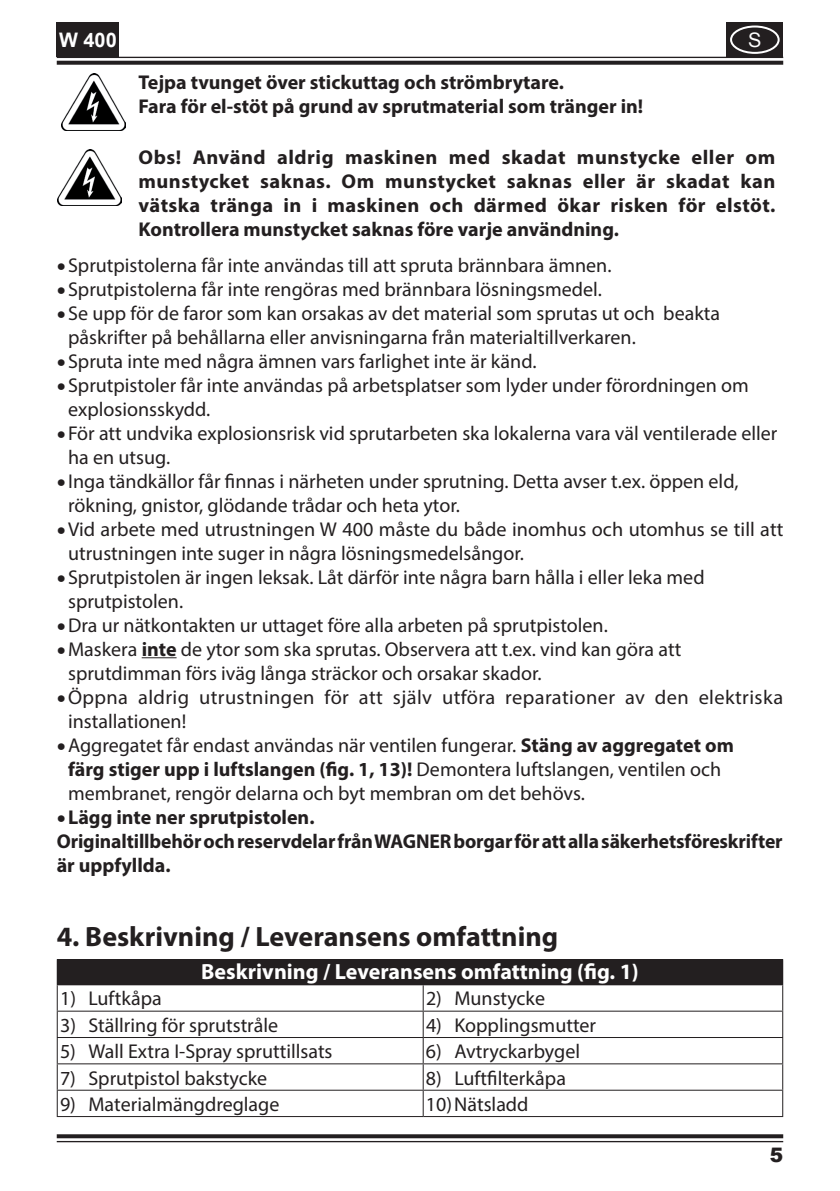
<style>
.page{position:relative;width:840px;height:1191px;background:#fff}
.page>*{position:absolute;margin:0;border:0;box-sizing:border-box;transform-origin:0 0}
.t1{font:700 28px "Myriad Pro";color:#231f20}
.t2{font:700 22px "Myriad Pro";color:#fff}
.t3{font:20px/24px "Myriad Pro";color:#231f20}
.t4{font:700 20px/24px "Myriad Pro";color:#231f20}
.t5{font:20px/24px "Myriad Pro";letter-spacing:.02em;color:#231f20}
.t6{font:700 20px "Arial";color:#fff}
.t7{font:20px "Arial";color:#fff}
.t8{font:900 20px "Arial";color:#231f20}
.s1{font-size:32px}
.s2{font-weight:700}
.s3{font-weight:400;font-size:32px}
</style>
<div class="page">
<div style="left:726px;top:23px;width:56px;height:34px;background:#231f20"></div>
<div style="left:729px;top:26px;width:50px;height:28px;border:2px solid #fff;border-radius:50%"></div>
<hr style="left:57px;top:57px;width:725px;height:1px;background:#231f20">
<svg style="left:57px;top:61px;width:725px;height:4px;background:#322e2f"></svg>
<svg style="left:57px;top:1134px;width:725px;height:4px;background:#322e2f"></svg>
<hr style="left:57px;top:1141px;width:725px;height:1px;background:#231f20">
<div style="left:57px;top:23px;width:62px;height:34px;background:#231f20"></div>
<hr style="left:142px;top:657px;width:34px;height:1px;background:#231f20">
<img style="left:62px;top:74px;width:63px;height:56px">
<img style="left:58px;top:149px;width:63px;height:57px">
<div style="left:57px;top:959px;width:725px;height:25px;background:#231f20"></div>
<hr style="left:57px;top:984px;width:366px;height:1px;background:#231f20">
<hr style="left:423px;top:984px;width:359px;height:1px;background:#231f20">
<hr style="left:57px;top:1010px;width:366px;height:1px;background:#231f20">
<hr style="left:423px;top:1010px;width:359px;height:1px;background:#231f20">
<hr style="left:57px;top:1037px;width:366px;height:1px;background:#231f20">
<hr style="left:423px;top:1037px;width:359px;height:1px;background:#231f20">
<hr style="left:57px;top:1063px;width:366px;height:1px;background:#231f20">
<hr style="left:423px;top:1063px;width:359px;height:1px;background:#231f20">
<hr style="left:57px;top:1089px;width:366px;height:1px;background:#231f20">
<svg style="left:57px;top:985px;width:1px;height:131px"></svg>
<hr style="left:423px;top:1089px;width:359px;height:1px;background:#231f20">
<hr style="left:57px;top:1116px;width:366px;height:1px;background:#231f20">
<hr style="left:423px;top:1116px;width:359px;height:1px;background:#231f20">
<svg style="left:422px;top:985px;width:1px;height:131px"></svg>
<p class="t6" style="left:59px;top:27px;width:59px">W 400</p>
<p class="t7" style="left:747px;top:27px;width:15px">S</p>
<p class="t4" style="left:138px;top:69px;width:506px">Tejpa tvunget över stickuttag och strömbrytare.<br>Fara för el-stöt på grund av sprutmaterial som tränger in!</p>
<p class="t4" style="left:138px;top:145px;width:638px;text-align:justify">Obs! Använd aldrig maskinen med skadat munstycke eller om munstycket saknas. Om munstycket saknas eller är skadat kan vätska tränga in i maskinen och därmed ökar risken för elstöt.<br>Kontrollera munstycket saknas före varje användning.</p>
<p class="t3" style="left:57px;top:253px;width:556px"><span class="s1">•</span>Sprutpistolerna får inte användas till att spruta brännbara ämnen.</p>
<p class="t3" style="left:57px;top:277px;width:546px"><span class="s1">•</span>Sprutpistolerna får inte rengöras med brännbara lösningsmedel.</p>
<p class="t3" style="left:68px;top:301px;width:653px;text-indent:-11px"><span class="s1">•</span>Se upp för de faror som kan orsakas av det material som sprutas ut och beakta påskrifter på behållarna eller anvisningarna från materialtillverkaren.</p>
<p class="t3" style="left:57px;top:349px;width:481px"><span class="s1">•</span>Spruta inte med några ämnen vars farlighet inte är känd.</p>
<p class="t3" style="left:68px;top:373px;width:682px;text-indent:-11px"><span class="s1">•</span>Sprutpistoler får inte användas på arbetsplatser som lyder under förordningen om explosionsskydd.</p>
<p class="t3" style="left:68px;top:421px;width:710px;text-indent:-11px"><span class="s1">•</span>För att undvika explosionsrisk vid sprutarbeten ska lokalerna vara väl ventilerade eller ha en utsug.</p>
<p class="t3" style="left:68px;top:469px;width:671px;text-indent:-11px"><span class="s1">•</span>Inga tändkällor får finnas i närheten under sprutning. Detta avser t.ex. öppen eld, rökning, gnistor, glödande trådar och heta ytor.</p>
<p class="t3" style="left:68px;top:517px;width:716px;text-indent:-11px"><span class="s1">•</span>Vid arbete med utrustningen W 400 måste du både inomhus och utomhus se till att utrustningen inte suger in några lösningsmedelsångor.</p>
<p class="t3" style="left:68px;top:565px;width:637px;text-indent:-11px"><span class="s1">•</span>Sprutpistolen är ingen leksak. Låt därför inte några barn hålla i eller leka med sprutpistolen.</p>
<p class="t3" style="left:57px;top:613px;width:552px"><span class="s1">•</span>Dra ur nätkontakten ur uttaget före alla arbeten på sprutpistolen.</p>
<p class="t3" style="left:68px;top:637px;width:614px;text-indent:-11px"><span class="s1">•</span>Maskera <span class="s2">inte</span> de ytor som ska sprutas. Observera att t.ex. vind kan göra att sprutdimman förs iväg långa sträckor och orsakar skador.</p>
<p class="t5" style="left:68px;top:685px;width:716px;text-indent:-11px"><span class="s1">•</span>Öppna aldrig utrustningen för att själv utföra reparationer av den elektriska installationen!</p>
<p class="t3" style="left:68px;top:733px;width:667px;text-indent:-11px"><span class="s1">•</span>Aggregatet får endast användas när ventilen fungerar. <span class="s2">Stäng av aggregatet om färg stiger upp i luftslangen (fig. 1, 13)!</span> Demontera luftslangen, ventilen och membranet, rengör delarna och byt membran om det behövs.</p>
<p class="t4" style="left:57px;top:804px;width:727px"><span class="s3">•</span>Lägg inte ner sprutpistolen.<br>Originaltillbehör och reservdelar från WAGNER borgar för att alla säkerhetsföreskrifter är uppfyllda.</p>
<h1 class="t1" style="left:57px;top:918px;width:502px">4. Beskrivning / Leveransens omfattning</h1>
<p class="t2" style="left:201px;top:957px;width:439px">Beskrivning / Leveransens omfattning (fig. 1)</p>
<p class="t3" style="left:60px;top:986px;width:103px">1) Luftkåpa</p>
<p class="t3" style="left:426px;top:986px;width:120px">2) Munstycke</p>
<p class="t3" style="left:60px;top:1012px;width:219px">3) Ställring för sprutstråle</p>
<p class="t3" style="left:426px;top:1012px;width:171px">4) Kopplingsmutter</p>
<p class="t3" style="left:60px;top:1039px;width:274px">5) Wall Extra I-Spray spruttillsats</p>
<p class="t3" style="left:426px;top:1039px;width:155px">6) Avtryckarbygel</p>
<p class="t3" style="left:60px;top:1065px;width:208px">7) Sprutpistol bakstycke</p>
<p class="t3" style="left:425px;top:1065px;width:141px">8) Luftfilterkåpa</p>
<p class="t3" style="left:60px;top:1091px;width:221px">9) Materialmängdreglage</p>
<p class="t3" style="left:425px;top:1091px;width:104px">10)Nätsladd</p>
<p class="t8" style="left:769px;top:1140px;width:15px">5</p>
</div>
